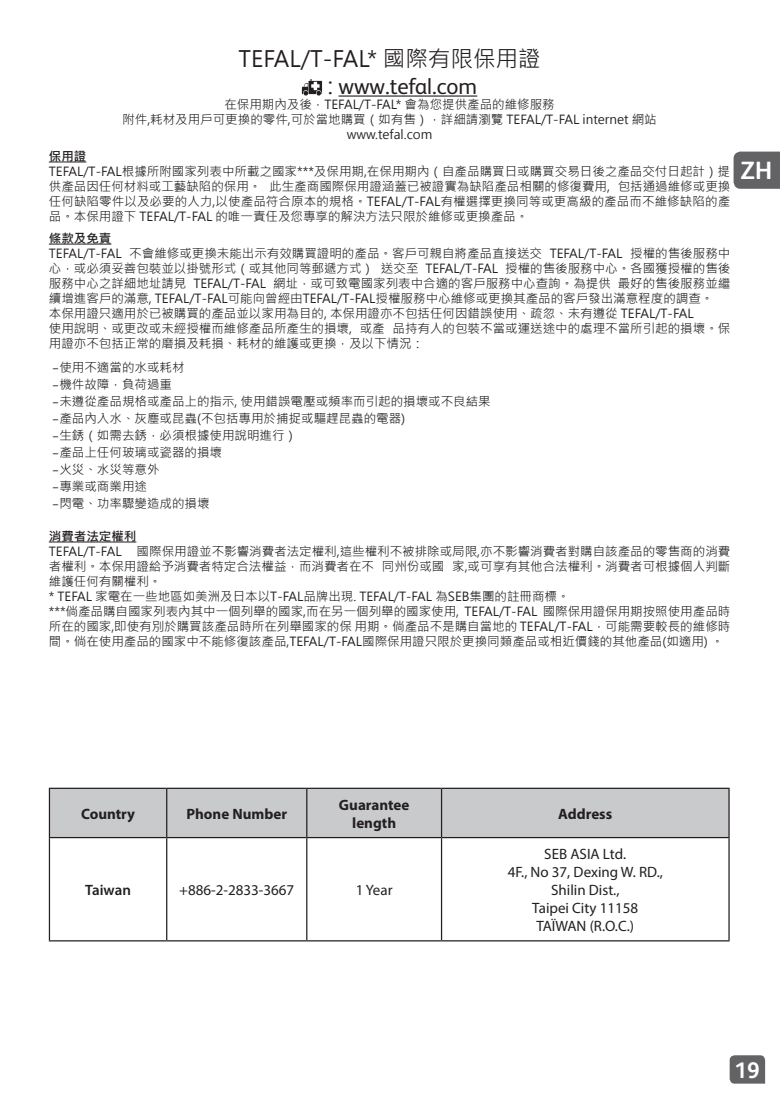
<style>
.page{position:relative;width:780px;height:1104px;background:#fff}
.page>*{position:absolute;margin:0;border:0;box-sizing:border-box;transform-origin:0 0}
.t1{font:700 25px "FS Albert";color:#fff}
.t2{font:22.5px "Microsoft Jheng Hei";color:#231f20}
.t3{font:22.5px "FS Albert";color:#231f20}
.t4{font:700 22.5px "FS Albert";color:#fff}
.t5{font:15px/18px "Myriad Pro";color:#231f20;text-align:center}
.t6{font:700 15px/18px "Myriad Pro";color:#231f20;text-align:center}
.t7{font:600 15px "Myriad Pro";color:#231f20}
.t8{font:12.5px/15px "Microsoft Jheng Hei";color:#231f20}
.t9{font:700 12.5px "Microsoft Jheng Hei";color:#231f20}
.s1{font-family:"Microsoft Jheng Hei"}
.s2{font-family:"Officina Sans"}
</style>
<div class="page">
<svg style="left:729px;top:1055px;width:36px;height:28px"></svg>
<div style="left:733px;top:152px;width:46px;height:37px;background:#636366"></div>
<hr style="left:338px;top:95px;width:139px;height:2px;background:#231f20">
<hr style="left:49px;top:162px;width:37px;height:1px;background:#231f20">
<hr style="left:49px;top:244px;width:62px;height:1px;background:#231f20">
<hr style="left:49px;top:541px;width:87px;height:1px;background:#231f20">
<svg style="left:302px;top:79px;width:20px;height:17px"></svg>
<div style="left:50px;top:789px;width:678px;height:48px;background:#c9cacc"></div>
<hr style="left:49px;top:788px;width:118px;height:1px;background:#231f20">
<hr style="left:49px;top:789px;width:1px;height:48px;background:#231f20">
<hr style="left:167px;top:788px;width:140px;height:1px;background:#231f20">
<hr style="left:166px;top:789px;width:1px;height:48px;background:#231f20">
<hr style="left:307px;top:788px;width:134px;height:1px;background:#231f20">
<hr style="left:306px;top:789px;width:1px;height:48px;background:#231f20">
<hr style="left:441px;top:788px;width:288px;height:1px;background:#231f20">
<hr style="left:441px;top:789px;width:1px;height:48px;background:#231f20">
<hr style="left:728px;top:789px;width:1px;height:48px;background:#231f20">
<hr style="left:49px;top:837px;width:118px;height:1px;background:#231f20">
<hr style="left:49px;top:838px;width:1px;height:102px;background:#231f20">
<hr style="left:167px;top:837px;width:140px;height:1px;background:#231f20">
<hr style="left:166px;top:838px;width:1px;height:102px;background:#231f20">
<hr style="left:307px;top:837px;width:134px;height:1px;background:#231f20">
<hr style="left:306px;top:838px;width:1px;height:102px;background:#231f20">
<hr style="left:441px;top:837px;width:288px;height:1px;background:#231f20">
<hr style="left:441px;top:838px;width:1px;height:102px;background:#231f20">
<hr style="left:728px;top:838px;width:1px;height:102px;background:#231f20">
<hr style="left:49px;top:940px;width:118px;height:1px;background:#231f20">
<hr style="left:167px;top:940px;width:140px;height:1px;background:#231f20">
<hr style="left:307px;top:940px;width:134px;height:1px;background:#231f20">
<hr style="left:441px;top:940px;width:288px;height:1px;background:#231f20">
<h2 class="t2" style="left:238px;top:44px;width:303px">TEFAL/T-FAL* 國際有限保用證</h2>
<h2 class="t3" style="left:327px;top:73px;width:151px"><span class="s1">:</span> www.tefal.com</h2>
<p class="t8" style="left:122px;top:97px;width:536px;text-align:center">在保用期內及後，TEFAL/T-FAL* 會為您提供產品的維修服務<br>附件,耗材及用戶可更換的零件,可於當地購買（如有售），詳細請瀏覽 TEFAL/T-FAL internet 網站www.tefal.com</p>
<p class="t9" style="left:49px;top:148px;width:39px">保用證</p>
<p class="t8" style="left:49px;top:164px;width:683px;text-align:justify">TEFAL/T-FAL根據所附國家列表中所載之國家***及保用期,在保用期內（自產品購買日或購買交易日後之產品交付日起計）提供產品因任何材料或工藝缺陷的保用。 此生產商國際保用證涵蓋已被證實為缺陷產品相關的修復費用, 包括通過維修或更換任何缺陷零件以及必要的人力,以使產品符合原本的規格。TEFAL/T-FAL有權選擇更換同等或更高級的產品而不維修缺陷的產品。本保用證下 TEFAL/T-FAL 的唯一責任及您專享的解決方法只限於維修或更換產品。</p>
<p class="t9" style="left:49px;top:231px;width:64px">條款及免責</p>
<p class="t8" style="left:49px;top:246px;width:683px">TEFAL/T-FAL 不會維修或更換未能出示有效購買證明的產品。客戶可親自將產品直接送交 TEFAL/T-FAL 授權的售後服務中心，或必須妥善包裝並以掛號形式（或其他同等郵遞方式）送交至 TEFAL/T-FAL 授權的售後服務中心。各國獲授權的售後服務中心之詳細地址請見 TEFAL/T-FAL 網址，或可致電國家列表中合適的客戶服務中心查詢。為提供最好的售後服務並繼續增進客戶的滿意, TEFAL/T-FAL可能向曾經由TEFAL/T-FAL授權服務中心維修或更換其產品的客戶發出滿意程度的調查。<br>本保用證只適用於已被購買的產品並以家用為目的, 本保用證亦不包括任何因錯誤使用、疏忽、未有遵從 TEFAL/T-FAL<br>使用說明、或更改或未經授權而維修產品所產生的損壞, 或產 品持有人的包裝不當或運送途中的處理不當所引起的損壞。保用證亦不包括正常的磨損及耗損、耗材的維護或更換，及以下情況：</p>
<p class="t8" style="left:52px;top:358px;width:440px;line-height:17px"><span class="s2">–</span>使用不適當的水或耗材<br><span class="s2">–</span>機件故障，負荷過重<br><span class="s2">–</span>未遵從產品規格或產品上的指示, 使用錯誤電壓或頻率而引起的損壞或不良結果<span class="s2">–</span>產品內入水、灰塵或昆蟲(不包括專用於捕捉或驅趕昆蟲的電器)<br><span class="s2">–</span>生銹（如需去銹，必須根據使用說明進行）<br><span class="s2">–</span>產品上任何玻璃或瓷器的損壞<br><span class="s2">–</span>火災、水災等意外<br><span class="s2">–</span>專業或商業用途<br><span class="s2">–</span>閃電、功率驟變造成的損壞</p>
<p class="t9" style="left:49px;top:528px;width:89px">消費者法定權利</p>
<p class="t8" style="left:49px;top:544px;width:683px">TEFAL/T-FAL 國際保用證並不影響消費者法定權利,這些權利不被排除或局限,亦不影響消費者對購自該產品的零售商的消費者權利。本保用證給予消費者特定合法權益，而消費者在不 同州份或國 家,或可享有其他合法權利。消費者可根據個人判斷維護任何有關權利。<br>* TEFAL 家電在一些地區如美洲及日本以T-FAL品牌出現. TEFAL/T-FAL 為SEB集團的註冊商標。<br>***倘產品購自國家列表內其中一個列舉的國家,而在另一個列舉的國家使用, TEFAL/T-FAL 國際保用證保用期按照使用產品時所在的國家,即使有別於購買該產品時所在列舉國家的保用期。倘產品不是購自當地的 TEFAL/T-FAL，可能需要較長的維修時間。倘在使用產品的國家中不能修復該產品,TEFAL/T-FAL國際保用證只限於更換同類產品或相近價錢的其他產品(如適用) 。</p>
<h1 class="t1" style="left:740px;top:156px;width:33px">ZH</h1>
<p class="t6" style="left:81px;top:804px;width:56px">Country</p>
<p class="t6" style="left:186px;top:804px;width:102px">Phone Number</p>
<p class="t6" style="left:339px;top:795px;width:72px">Guarantee length</p>
<p class="t6" style="left:558px;top:804px;width:56px">Address</p>
<p class="t7" style="left:85px;top:880px;width:47px">Taiwan</p>
<p class="t5" style="left:179px;top:880px;width:117px">+886-2-2833-3667</p>
<p class="t5" style="left:355px;top:880px;width:38px">1 Year</p>
<p class="t5" style="left:507px;top:844px;width:157px">SEB ASIA Ltd.<br>4F., No 37, Dexing W. RD.,<br>Shilin Dist.,<br>Taipei City 11158<br>TAÏWAN (R.O.C.)</p>
<h2 class="t4" style="left:734px;top:1057px;width:27px">19</h2>
</div>
